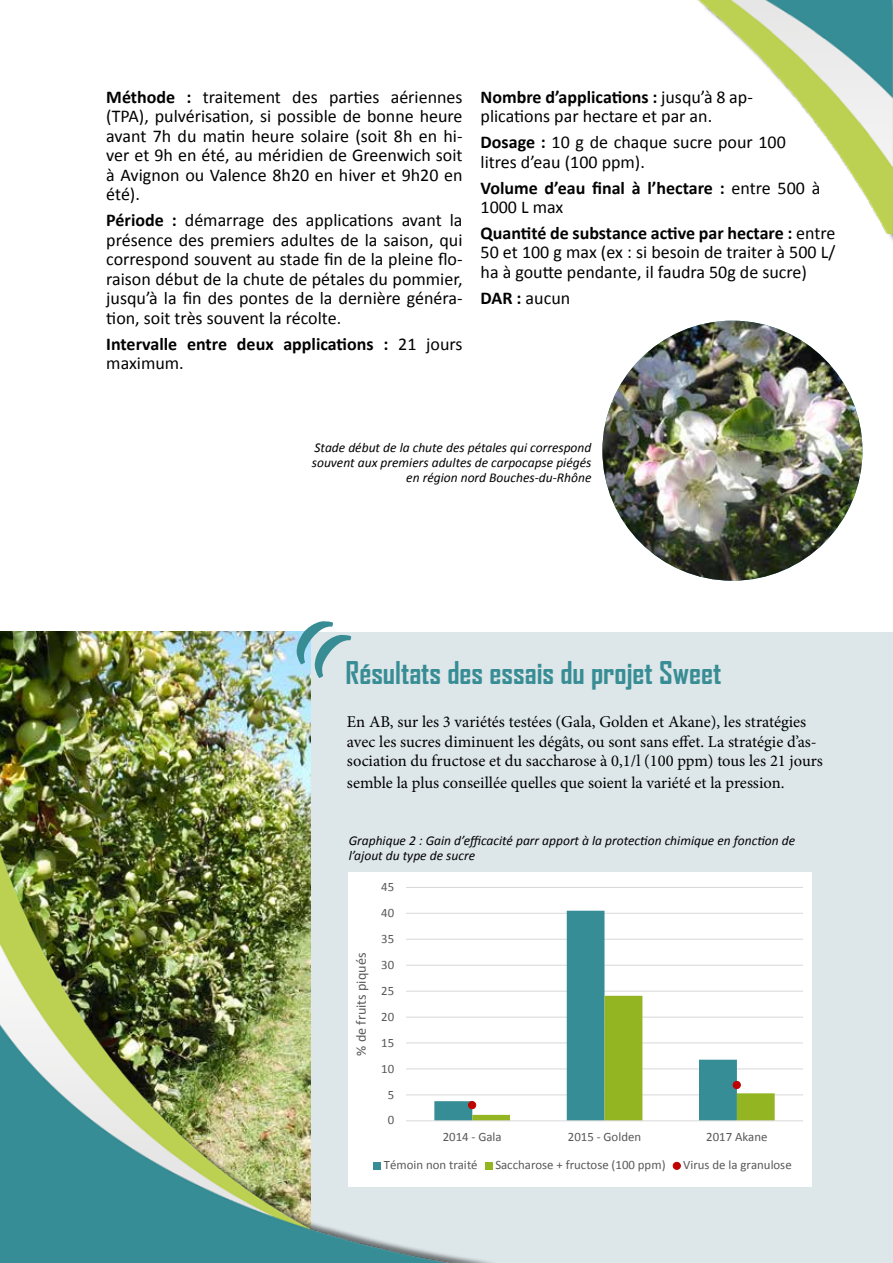
<style>
.page{position:relative;width:893px;height:1263px;background:#fff}
.page>*{position:absolute;margin:0;border:0;box-sizing:border-box;transform-origin:0 0}
.t1{font:700 30px "Agency FB";color:#388d95}
.t2{font:18px/19.5px "Calibri";color:#020203;text-align:justify}
.t3{font:700 18px/19.5px "Calibri";color:#020203}
.t4{font:16.5px/19.5px "Minion Pro";color:#000}
.t5{font:14.25px "Calibri";color:#595959}
.t6{font:italic 13.5px/15px "Calibri";color:#020203;text-align:right}
.t7{font:12.75px "Calibri";color:#595959}
.s1{font-weight:700}
.s2{font-weight:400}
</style>
<div class="page">
<img style="left:697px;top:0;width:196px;height:234px">
<img style="left:602px;top:321px;width:260px;height:260px;border-radius:130px">
<div style="left:260px;top:632px;width:633px;height:631px;background:#dde6e9"></div>
<div style="left:349px;top:872px;width:463px;height:314px;background:#fff"></div>
<hr style="left:406px;top:887px;width:397px;height:1px;background:#d9d9d9">
<hr style="left:406px;top:913px;width:397px;height:1px;background:#d9d9d9">
<hr style="left:406px;top:939px;width:397px;height:1px;background:#d9d9d9">
<hr style="left:406px;top:965px;width:397px;height:1px;background:#d9d9d9">
<hr style="left:406px;top:991px;width:397px;height:1px;background:#d9d9d9">
<hr style="left:406px;top:1017px;width:397px;height:1px;background:#d9d9d9">
<hr style="left:406px;top:1042px;width:397px;height:1px;background:#d9d9d9">
<hr style="left:406px;top:1068px;width:397px;height:1px;background:#d9d9d9">
<hr style="left:406px;top:1094px;width:397px;height:1px;background:#d9d9d9">
<svg style="left:536px;top:911px;width:201px;height:85px"></svg>
<svg style="left:536px;top:996px;width:239px;height:124px"></svg>
<hr style="left:406px;top:1120px;width:397px;height:1px;background:#d9d9d9">
<div style="left:733px;top:1081px;width:7px;height:7px;background:#c00000;border-radius:50%"></div>
<div style="left:733px;top:1081px;width:8px;height:8px;border:1px solid #c00000;border-radius:50%"></div>
<div style="left:673px;top:1162px;width:7px;height:7px;background:#c00000;border-radius:50%"></div>
<div style="left:673px;top:1162px;width:8px;height:8px;border:1px solid #c00000;border-radius:50%"></div>
<img style="left:0;top:631px;width:310px;height:188px">
<div style="left:0;top:819px;width:501px;height:444px;background:#000;opacity:.5"></div>
<img style="left:0;top:829px;width:536px;height:434px">
<svg style="left:287px;top:631px;width:24px;height:48px"></svg>
<p class="t2" style="left:106px;top:87px;width:358px"><span class="s1">Méthode :</span> traitement des parties aériennes (TPA), pulvérisation, si possible de bonne heure avant 7h du matin heure solaire (soit 8h en hi&shy;ver et 9h en été, au méridien de Greenwich soit à Avignon ou Valence 8h20 en hiver et 9h20 en été).</p>
<p class="t2" style="left:106px;top:210px;width:358px"><span class="s1">Période :</span> démarrage des applications avant la présence des premiers adultes de la saison, qui correspond souvent au stade fin de la pleine flo&shy;raison début de la chute de pétales du pommier, jusqu’à la fin des pontes de la dernière généra&shy;tion, soit très souvent la récolte.</p>
<p class="t3" style="left:106px;top:334px;width:358px">Intervalle entre deux applications : <span class="s2">21 jours maximum.</span></p>
<p class="t2" style="left:481px;top:87px;width:274px"><span class="s1">Nombre d’applications :</span> jusqu’à 8 ap&shy;plications par hectare et par an.</p>
<p class="t2" style="left:481px;top:132px;width:307px"><span class="s1">Dosage :</span> 10 g de chaque sucre pour 100 litres d’eau (100 ppm).</p>
<p class="t3" style="left:481px;top:178px;width:341px">Volume d’eau final à l’hectare : <span class="s2">entre 500 à<br>1000 L max</span></p>
<p class="t2" style="left:481px;top:223px;width:356px"><span class="s1">Quantité de substance active par hectare :</span> entre 50 et 100 g max (ex : si besoin de traiter à 500 L/ ha à goutte pendante, il faudra 50g de sucre)</p>
<p class="t2" style="left:481px;top:288px;width:91px"><span class="s1">DAR :</span> aucun</p>
<p class="t6" style="left:312px;top:440px;width:281px">Stade début de la chute des pétales qui correspond souvent aux premiers adultes de carpocapse piégés en région nord Bouches-du-Rhône</p>
<h1 class="t1" style="left:345px;top:654px;width:377px">Résultats des essais du projet Sweet</h1>
<p class="t4" style="left:347px;top:712px;width:478px">En AB, sur les 3 variétés testées (Gala, Golden et Akane), les stratégies avec les sucres diminuent les dégâts, ou sont sans effet. La stratégie d’as&shy;sociation du fructose et du saccharose à 0,1/l (100 ppm) tous les 21 jours</p>
<p class="t4" style="left:347px;top:773px;width:439px">semble la plus conseillée quelles que soient la variété et la pression.</p>
<p class="t6" style="left:349px;top:832px;width:448px;text-align:left">Graphique 2 : Gain d’efficacité parr apport à la protection chimique en fonction de l’ajout du type de sucre</p>
<p class="t7" style="left:381px;top:879px;width:14px">45</p>
<p class="t7" style="left:381px;top:905px;width:14px">40</p>
<p class="t5" style="left:352px;top:1056px;width:105px;rotate:-90deg">% de fruits piqués</p>
<p class="t7" style="left:381px;top:931px;width:14px">35</p>
<p class="t7" style="left:381px;top:956px;width:14px">30</p>
<p class="t7" style="left:381px;top:982px;width:14px">25</p>
<p class="t7" style="left:381px;top:1008px;width:14px">20</p>
<p class="t7" style="left:381px;top:1034px;width:14px">15</p>
<p class="t7" style="left:381px;top:1060px;width:14px">10</p>
<p class="t7" style="left:388px;top:1086px;width:8px">5</p>
<p class="t7" style="left:388px;top:1112px;width:8px">0</p>
<p class="t7" style="left:443px;top:1129px;width:60px">2014 - Gala</p>
<p class="t7" style="left:568px;top:1129px;width:75px">2015 - Golden</p>
<p class="t7" style="left:706px;top:1129px;width:63px">2017 Akane</p>
<p class="t7" style="left:384px;top:1157px;width:95px">Témoin non traité</p>
<p class="t7" style="left:495px;top:1157px;width:172px">Saccharose + fructose (100 ppm)</p>
<p class="t7" style="left:683px;top:1157px;width:110px">Virus de la granulose</p>
</div>
